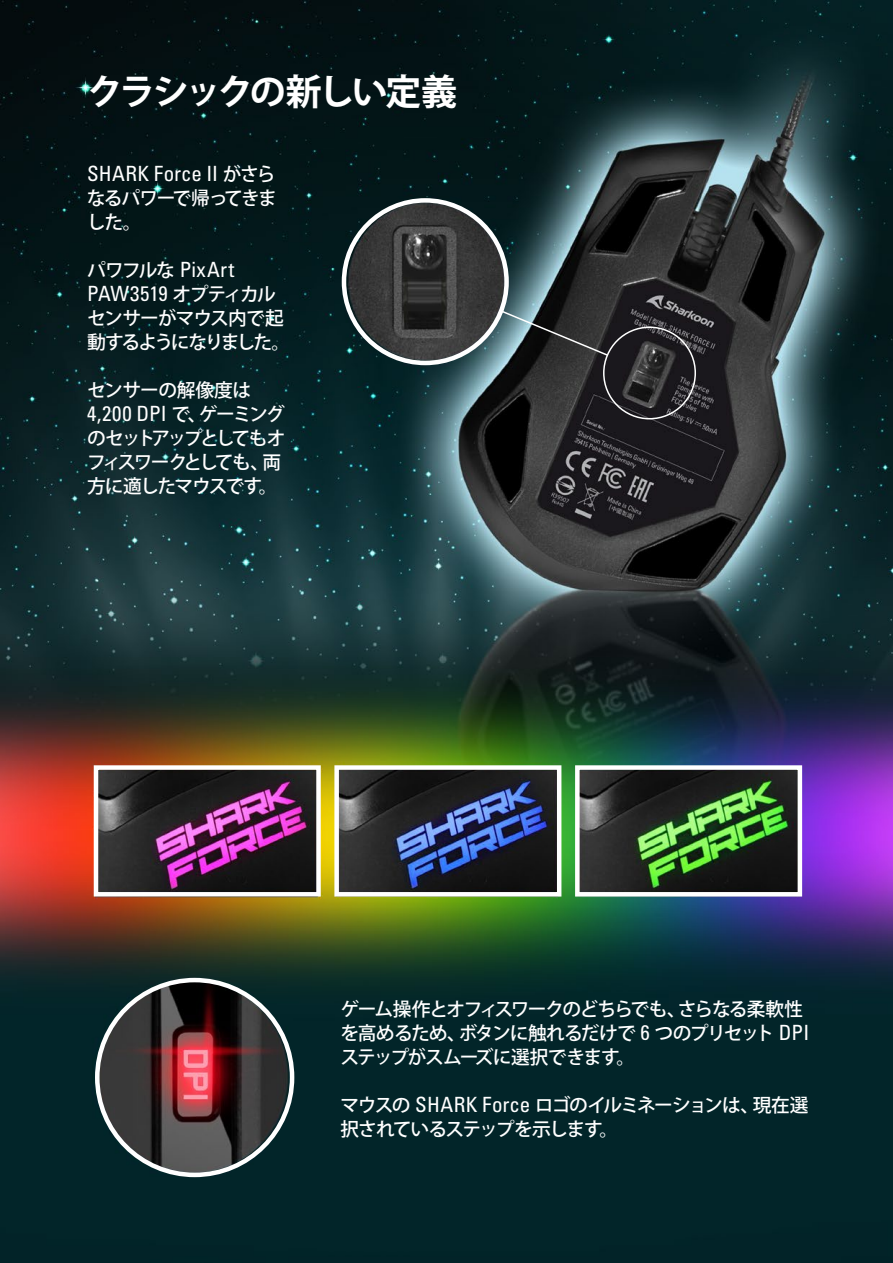
<style>
.page{position:relative;width:893px;height:1263px;background:#fff}
.page>*{position:absolute;margin:0;border:0;box-sizing:border-box;transform-origin:0 0}
.t1{font:700 36px "Koz Go Pr 6 N";letter-spacing:-.075em;color:#fff}
.t2{font:condensed 21px/24px "Univers LTCYR 57";letter-spacing:.01em;color:#fff}
.t3{font:500 18.75px/24px "Koz Go Pr 6 N";letter-spacing:-.08em;color:#fff}
.t4{font:500 18.75px/24px "Koz Go Pr 6 N";letter-spacing:-.105em;color:#fff}
.t5{font:500 18.75px "Koz Go Pr 6 N";letter-spacing:-.025em;color:#fff}
.s1{font-family:"Koz Go Pr 6 N";font-weight:500;font-stretch:normal;font-size:18.75px}
.s2{font-family:"Univers LTCYR 57";font-weight:400;font-stretch:condensed;font-size:21px}
</style>
<div class="page">
<img style="left:0;top:0;width:893px;height:1263px">
<div style="left:342px;top:198px;width:167px;height:167px;border:4px solid #fff;border-radius:50%"></div>
<div style="left:603px;top:326px;width:93px;height:93px;border:2px solid #fff;border-radius:50%"></div>
<svg style="left:499px;top:309px;width:110px;height:48px;background:#424b4d"></svg>
<div style="left:94px;top:765px;width:227px;height:131px;border:4px solid #fff"></div>
<div style="left:334px;top:765px;width:227px;height:131px;border:4px solid #fff"></div>
<div style="left:575px;top:765px;width:227px;height:131px;border:4px solid #fff"></div>
<div style="left:95px;top:978px;width:199px;height:199px;border:4px solid #fff;border-radius:50%"></div>
<h1 class="t1" style="left:87px;top:72px;width:372px">クラシックの新しい定義</h1>
<p class="t2" style="left:87px;top:161px;width:190px">SHARK Force II <span class="s1">がさら</span></p>
<p class="t3" style="left:87px;top:187px;width:192px">なるパワーで帰ってきました。</p>
<p class="t2" style="left:87px;top:257px;width:190px"><span class="s1">パワフルな</span> PixArt<br>PAW3519 <span class="s1">オプティカル</span></p>
<p class="t3" style="left:87px;top:307px;width:205px">センサーがマウス内で起動するようになりました。</p>
<p class="t5" style="left:87px;top:380px;width:166px">センサーの解像度は</p>
<p class="t2" style="left:87px;top:401px;width:199px">4,200 DPI <span class="s1">で、ゲーミング</span></p>
<p class="t4" style="left:87px;top:427px;width:200px">のセットアップとしてもオフィスワークとしても、両方に適したマウスです。</p>
<p class="t3" style="left:340px;top:997px;width:470px">ゲーム操作とオフィスワークのどちらでも、さらなる柔軟性を高めるため、ボタンに触れるだけで <span class="s2">6</span> つのプリセット <span class="s2">DPI</span>ステップがスムーズに選択できます。</p>
<p class="t3" style="left:340px;top:1093px;width:470px">マウスの <span class="s2">SHARK Force</span> ロゴのイルミネーションは、現在選択されているステップを示します。</p>
</div>
